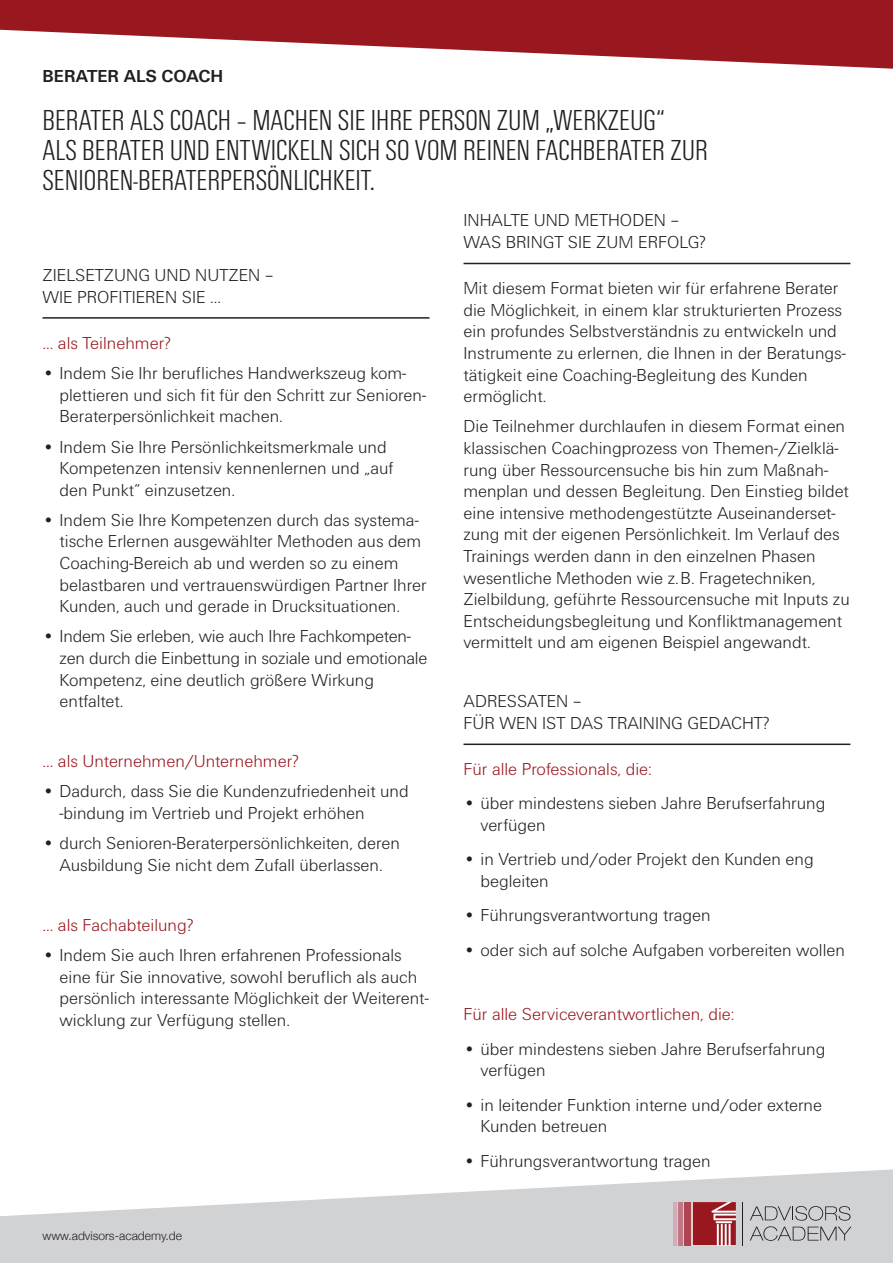
<style>
.page{position:relative;width:893px;height:1263px;background:#fff}
.page>*{position:absolute;margin:0;border:0;box-sizing:border-box;transform-origin:0 0}
.t1{font:300 condensed 30px/30px "Unitus T";color:#231f20}
.t2{font:300 18px/21.6px "Unitus T";color:#231f20}
.t3{font:300 18px "Unitus T";color:#99171e}
.t4{font:700 18px "Unitus T";color:#231f20}
.t5{font:300 12px "Helvetica Neue";color:#231f20}
</style>
<div class="page">
<svg style="left:0;top:0;width:893px;height:69px;fill:#99171e"></svg>
<svg style="left:0;top:1169px;width:893px;height:94px;fill:#d1d2d4"></svg>
<svg style="left:750px;top:1206px;width:101px;height:35px;background:#b7b7b9"></svg>
<div style="left:685px;top:1202px;width:6px;height:43px;background:#ae4452"></div>
<div style="left:678px;top:1202px;width:5px;height:43px;background:#be7987"></div>
<hr style="left:674px;top:1202px;width:3px;height:43px;background:#d4abb9">
<hr style="left:742px;top:1202px;width:1px;height:43px;background:#231f20">
<svg style="left:693px;top:1202px;width:43px;height:43px;background:#ad464c"></svg>
<hr style="left:43px;top:317px;width:386px;height:2px;background:#231f20">
<hr style="left:463px;top:263px;width:387px;height:1px;background:#231f20">
<hr style="left:463px;top:743px;width:387px;height:2px;background:#231f20">
<p class="t4" style="left:43px;top:66px;width:182px">BERATER ALS COACH</p>
<h1 class="t1" style="left:43px;top:104px;width:667px">BERATER ALS COACH – MACHEN SIE IHRE PERSON ZUM „WERKZEUG“<br>ALS BERATER UND ENTWICKELN SICH SO VOM REINEN FACHBERATER ZUR<br>SENIOREN-BERATERPERSÖNLICHKEIT.</h1>
<p class="t2" style="left:43px;top:264px;width:233px">Zielsetzung und N utzen – wie profitieren Sie …</p>
<p class="t3" style="left:43px;top:333px;width:130px">… als Teilnehmer?</p>
<p class="t2" style="left:60px;top:362px;width:368px;text-indent:-17px">• Indem Sie Ihr berufliches Handwerkszeug kom&shy;plettieren und sich fit für den Schritt zur Senioren-<br>Beraterpersönlichkeit machen.</p>
<p class="t2" style="left:60px;top:435px;width:335px;text-indent:-17px">• Indem Sie Ihre Persönlichkeitsmerkmale und<br>Kompetenzen intensiv kennenlernen und „auf den Punkt“ einzusetzen.</p>
<p class="t2" style="left:60px;top:509px;width:369px;text-indent:-17px">• Indem Sie Ihre Kompetenzen durch das systema&shy;tische Erlernen ausgewählter Methoden aus dem Coaching-Bereich ab und werden so zu einem belastbaren und vertrauenswürdigen Partner Ihrer Kunden, auch und gerade in Drucksituationen.</p>
<p class="t2" style="left:60px;top:625px;width:369px;text-indent:-17px">• Indem Sie erleben, wie auch Ihre Fachkompeten&shy;zen durch die Einbettung in soziale und emotionale Kompetenz, eine deutlich größere Wirkung entfaltet.</p>
<p class="t3" style="left:43px;top:751px;width:258px">… als Unternehmen/Unternehmer?</p>
<p class="t2" style="left:60px;top:780px;width:351px;text-indent:-17px">• Dadurch, dass Sie die Kundenzufriedenheit und -bindung im Vertrieb und Projekt erhöhen</p>
<p class="t2" style="left:43px;top:832px;width:359px;text-align:center">• durch Senioren-Beraterpersönlichkeiten, deren<br>Ausbildung Sie nicht dem Zufall überlassen.</p>
<p class="t3" style="left:43px;top:914px;width:153px">… als Fachabteilung?</p>
<p class="t2" style="left:60px;top:944px;width:371px;text-indent:-17px">• Indem Sie auch Ihren erfahrenen Professionals eine für Sie innovative, sowohl beruflich als auch persönlich interessante Möglichkeit der Weiterent&shy;wicklung zur Verfügung stellen.</p>
<p class="t5" style="left:43px;top:1228px;width:141px">www.advisors-academy.de</p>
<p class="t2" style="left:463px;top:209px;width:217px">Inhalte und Methoden – wasb</p>
<p class="t2" style="left:516px;top:231px;width:191px">ringt Siezum Erfolg?</p>
<p class="t2" style="left:463px;top:277px;width:384px">Mit diesem Format bieten wir für erfahrene Berater die Möglichkeit, in einem klar strukturierten Prozess ein profundes Selbstverständnis zu entwickeln und Instrumente zu erlernen, die Ihnen in der Beratungs&shy;tätigkeit eine Coaching-Begleitung des Kunden ermöglicht.</p>
<p class="t2" style="left:463px;top:415px;width:388px">Die Teilnehmer durchlaufen in diesem Format einen klassischen Coachingprozess von Themen-/Zielklä&shy;rung über Ressourcensuche bis hin zum Maßnah&shy;menplan und dessen Begleitung. Den Einstieg bildet eine intensive methodengestützte Auseinanderset&shy;zung mit der eigenen Persönlichkeit. Im Verlauf des Trainings werden dann in den einzelnen Phasen wesentliche Methoden wie z.B. Fragetechniken, Zielbildung, geführte Ressourcensuche mit Inputs zu Entscheidungsbegleitung und Konfliktmanagement vermittelt und am eigenen Beispiel angewandt.</p>
<p class="t2" style="left:463px;top:690px;width:120px">Adressaten – für wen ist dasT</p>
<p class="t2" style="left:617px;top:712px;width:94px">raining gedach</p>
<p class="t2" style="left:754px;top:712px;width:17px">t?</p>
<p class="t3" style="left:463px;top:759px;width:190px">Für alle Professionals, die:</p>
<p class="t2" style="left:480px;top:792px;width:346px;text-indent:-17px">• über mindestens sieben Jahre Berufserfahrung verfügen</p>
<p class="t2" style="left:480px;top:848px;width:335px;text-indent:-17px">• in Vertrieb und/oder Projekt den Kunden eng begleiten</p>
<p class="t2" style="left:463px;top:904px;width:249px">• Führungsverantwortung tragen</p>
<p class="t2" style="left:463px;top:939px;width:383px">• oder sich auf solche Aufgaben vorbereiten wollen</p>
<p class="t3" style="left:463px;top:1004px;width:273px">Für alle Serviceverantwortlichen, die:</p>
<p class="t2" style="left:480px;top:1037px;width:346px;text-indent:-17px">• über mindestens sieben Jahre Berufserfahrung verfügen</p>
<p class="t2" style="left:480px;top:1093px;width:343px;text-indent:-17px">• in leitender Funktion interne und/oder externe<br>Kunden betreuen</p>
<p class="t2" style="left:463px;top:1149px;width:249px">• Führungsverantwortung tragen</p>
</div>
